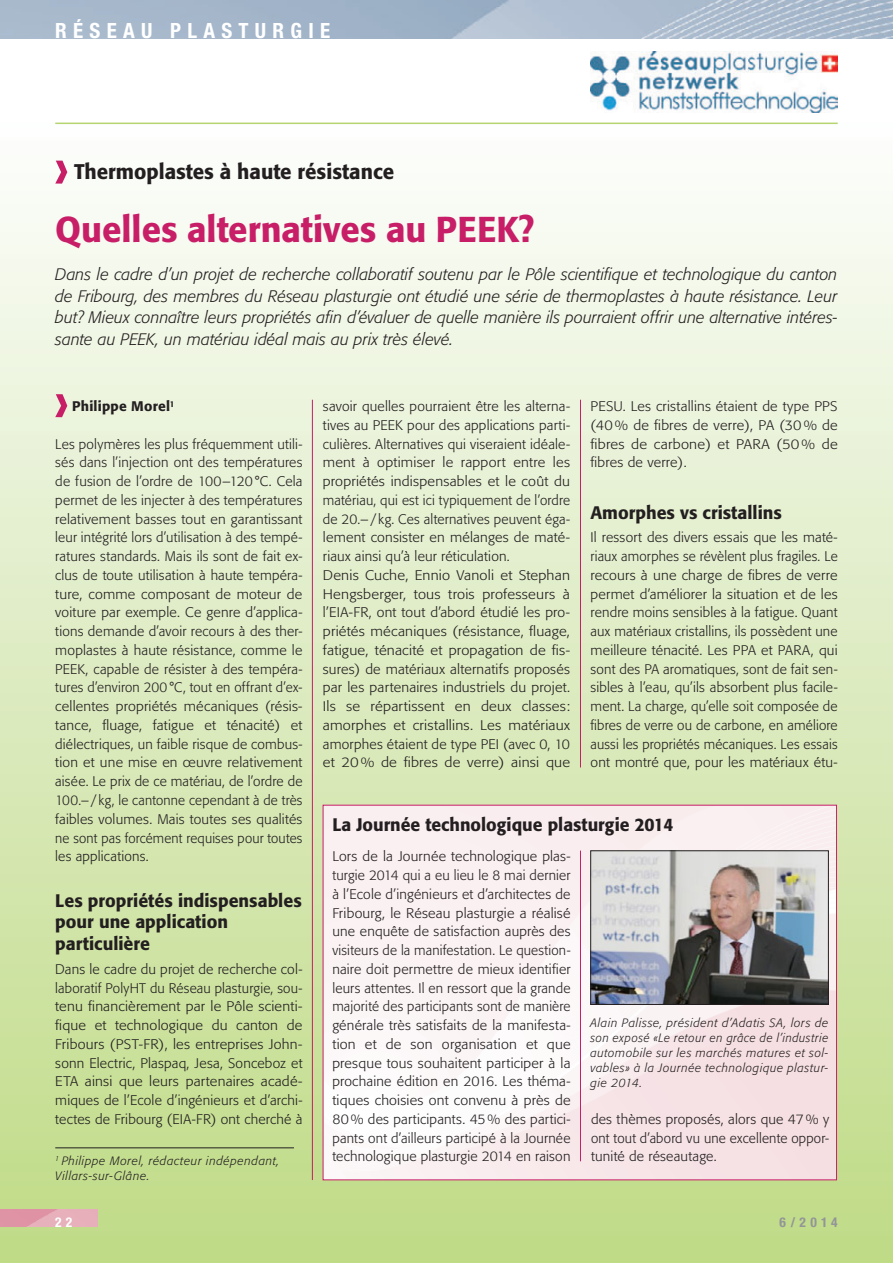
<style>
.page{position:relative;width:893px;height:1263px;background:#fff}
.page>*{position:absolute;margin:0;border:0;box-sizing:border-box;transform-origin:0 0}
.t1{font:500 35.7px "Formata";color:#c71e67}
.t2{font:500 21px "Formata";color:#231f20}
.t3{font:700 condensed 21px "Helvetica Neue";color:#fff}
.t4{font:500 18px/21.6px "Formata";color:#231f20}
.t5{font:italic 300 16.5px/21.8px "Formata";letter-spacing:.005em;color:#231f20;text-align:justify}
.t6{font:300 13.8px/18.8px "Formata";letter-spacing:.015em;color:#231f20;text-align:justify}
.t7{font:500 13.8px "Formata";letter-spacing:.015em;color:#231f20}
.t8{font:700 condensed 13.5px "Helvetica Neue";color:#939598}
.t9{font:700 condensed 13.5px "Helvetica Neue";color:#fff}
.t10{font:italic 300 12px/15px "Formata";letter-spacing:.05em;color:#231f20;text-align:justify}
</style>
<div class="page">
<div style="left:0;top:123px;width:893px;height:1140px;background:linear-gradient(to bottom,#fcfdfb,#bed885)"></div>
<img style="left:0;top:0;width:893px;height:38px">
<hr style="left:55px;top:123px;width:783px;height:1px;background:#b4d56f">
<img style="left:0;top:1210px;width:98px;height:17px">
<img style="left:590px;top:51px;width:248px;height:61px">
<svg style="left:55px;top:161px;width:12px;height:23px"></svg>
<svg style="left:55px;top:394px;width:12px;height:23px"></svg>
<img style="left:325px;top:807px;width:510px;height:371px">
<hr style="left:55px;top:1147px;width:239px;height:1px;background:#231f20">
<hr style="left:312px;top:400px;width:1px;height:780px;background:#c71e67">
<hr style="left:580px;top:400px;width:1px;height:367px;background:#c71e67">
<hr style="left:580px;top:850px;width:1px;height:311px;background:#c71e67">
<img style="left:592px;top:852px;width:235px;height:151px">
<div style="left:590px;top:850px;width:239px;height:155px;border:1px solid #231f20"></div>
<h2 class="t3" style="left:55px;top:18px;width:51px">RÉSEA</h2>
<h2 class="t3" style="left:141px;top:18px;width:46px">U PLAST</h2>
<h2 class="t3" style="left:255px;top:18px;width:33px">U RGIE</h2>
<h2 class="t2" style="left:74px;top:159px;width:321px">Thermoplastes à haute résistance</h2>
<h1 class="t1" style="left:55px;top:208px;width:481px">Quelles alternatives au PEEK?</h1>
<p class="t5" style="left:55px;top:263px;width:784px">Dans le cadre d’un projet de recherche collaboratif soutenu par le Pôle scientifique et technologique du canton de Fribourg, des membres du Réseau plasturgie ont étudié une série de thermoplastes à haute résistance. Leur but? Mieux connaître leurs propriétés afin d’évaluer de quelle manière ils pourraient offrir une alternative intéres&shy;sante au PEEK, un matériau idéal mais au prix très élevé.</p>
<p class="t7" style="left:72px;top:398px;width:104px">Philippe Morel<sup>1</sup></p>
<p class="t6" style="left:55px;top:435px;width:249px">Les polymères les plus fréquemment utili&shy;sés dans l’injection ont des températures de fusion de l’ordre de 100–120°C. Cela permet de les injecter à des températures relativement basses tout en garantissant leur intégrité lors d’utilisation à des tempé&shy;ratures standards. Mais ils sont de fait ex&shy;clus de toute utilisation à haute tempéra&shy;ture, comme composant de moteur de voiture par exemple. Ce genre d’applica&shy;tions demande d’avoir recours à des ther&shy;moplastes à haute résistance, comme le PEEK, capable de résister à des tempéra&shy;tures d’environ 200°C, tout en offrant d’ex&shy;cellentes propriétés mécaniques (résis&shy;tance, fluage, fatigue et ténacité) et diélectriques, un faible risque de combus&shy;tion et une mise en œuvre relativement aisée. Le prix de ce matériau, de l’ordre de 100.–/ kg, le cantonne cependant à de très faibles volumes. Mais toutes ses qualités ne sont pas forcément requises pour toutes les applications.</p>
<h3 class="t4" style="left:55px;top:890px;width:248px">Les propriétés indispensables pour une application particulière</h3>
<p class="t6" style="left:55px;top:960px;width:249px">Dans le cadre du projet de recherche col&shy;laboratif PolyHT du Réseau plasturgie, sou&shy;tenu financièrement par le Pôle scienti&shy;fique et technologique du canton de Fribours (PST-FR), les entreprises John&shy;sonn Electric, Plaspaq, Jesa, Sonceboz et ETA ainsi que leurs partenaires acadé&shy;miques de l’Ecole d’ingénieurs et d’archi&shy;tectes de Fribourg (EIA-FR) ont cherché à</p>
<p class="t10" style="left:55px;top:1153px;width:226px"><sup>1</sup> Philippe Morel, rédacteur indépendant,<br>Villars-sur-Glâne.</p>
<p class="t9" style="left:55px;top:1214px;width:19px">2 2</p>
<p class="t6" style="left:323px;top:397px;width:249px;text-align:left">savoir quelles pourraient être les alterna&shy;tives au PEEK pour des applications parti&shy;culières. Alternatives qui viseraient idéale&shy;ment à optimiser le rapport entre les propriétés indispensables et le coût du matériau, qui est ici typiquement de l’ordre de 20.–/ kg. Ces alternatives peuvent éga&shy;lement consister en mélanges de maté&shy;riaux ainsi qu’à leur réticulation.<br>Denis Cuche, Ennio Vanoli et Stephan Hengsberger, tous trois professeurs à l’EIA-FR, ont tout d’abord étudié les pro&shy;priétés mécaniques (résistance, fluage, fatigue, ténacité et propagation de fis&shy;sures) de matériaux alternatifs proposés par les partenaires industriels du projet.<br>Ils se répartissent en deux classes: amorphes et cristallins. Les matériaux amorphes étaient de type PEI (avec 0, 10 et 20% de fibres de verre) ainsi que</p>
<p class="t6" style="left:590px;top:397px;width:249px">PESU. Les cristallins étaient de type PPS (40% de fibres de verre), PA (30% de fibres de carbone) et PARA (50% de fibres de verre).</p>
<h3 class="t4" style="left:590px;top:502px;width:193px">Amorphes vs cristallins</h3>
<p class="t6" style="left:590px;top:528px;width:249px">Il ressort des divers essais que les maté&shy;riaux amorphes se révèlent plus fragiles. Le recours à une charge de fibres de verre permet d’améliorer la situation et de les rendre moins sensibles à la fatigue. Quant aux matériaux cristallins, ils possèdent une meilleure ténacité. Les PPA et PARA, qui sont des PA aromatiques, sont de fait sen&shy;sibles à l’eau, qu’ils absorbent plus facile&shy;ment. La charge, qu’elle soit composée de fibres de verre ou de carbone, en améliore aussi les propriétés mécaniques. Les essais ont montré que, pour les matériaux étu-</p>
<h3 class="t4" style="left:332px;top:814px;width:343px">La Journée technologique plasturgie 2014</h3>
<p class="t6" style="left:332px;top:847px;width:240px">Lors de la Journée technologique plas&shy;turgie 2014 qui a eu lieu le 8 mai dernier à l’Ecole d’ingénieurs et d’architectes de Fribourg, le Réseau plasturgie a réalisé une enquête de satisfaction auprès des visiteurs de la manifestation. Le question&shy;naire doit permettre de mieux identifier leurs attentes. Il en ressort que la grande majorité des participants sont de manière générale très satisfaits de la manifesta&shy;tion et de son organisation et que presque tous souhaitent participer à la prochaine édition en 2016. Les théma&shy;tiques choisies ont convenu à près de 80% des participants. 45% des partici&shy;pants ont d’ailleurs participé à la Journée technologique plasturgie 2014 en raison</p>
<p class="t10" style="left:590px;top:1015px;width:239px">Alain Palisse, président d’Adatis SA, lors de son exposé «Le retour en grâce de l’industrie automobile sur les marchés matures et sol&shy;vables» à la Journée technologique plastur&shy;gie 2014.</p>
<p class="t6" style="left:591px;top:1110px;width:240px">des thèmes proposés, alors que 47% y ont tout d’abord vu une excellente oppor&shy;tunité de réseautage.</p>
<p class="t8" style="left:780px;top:1214px;width:60px">6/2014</p>
</div>
